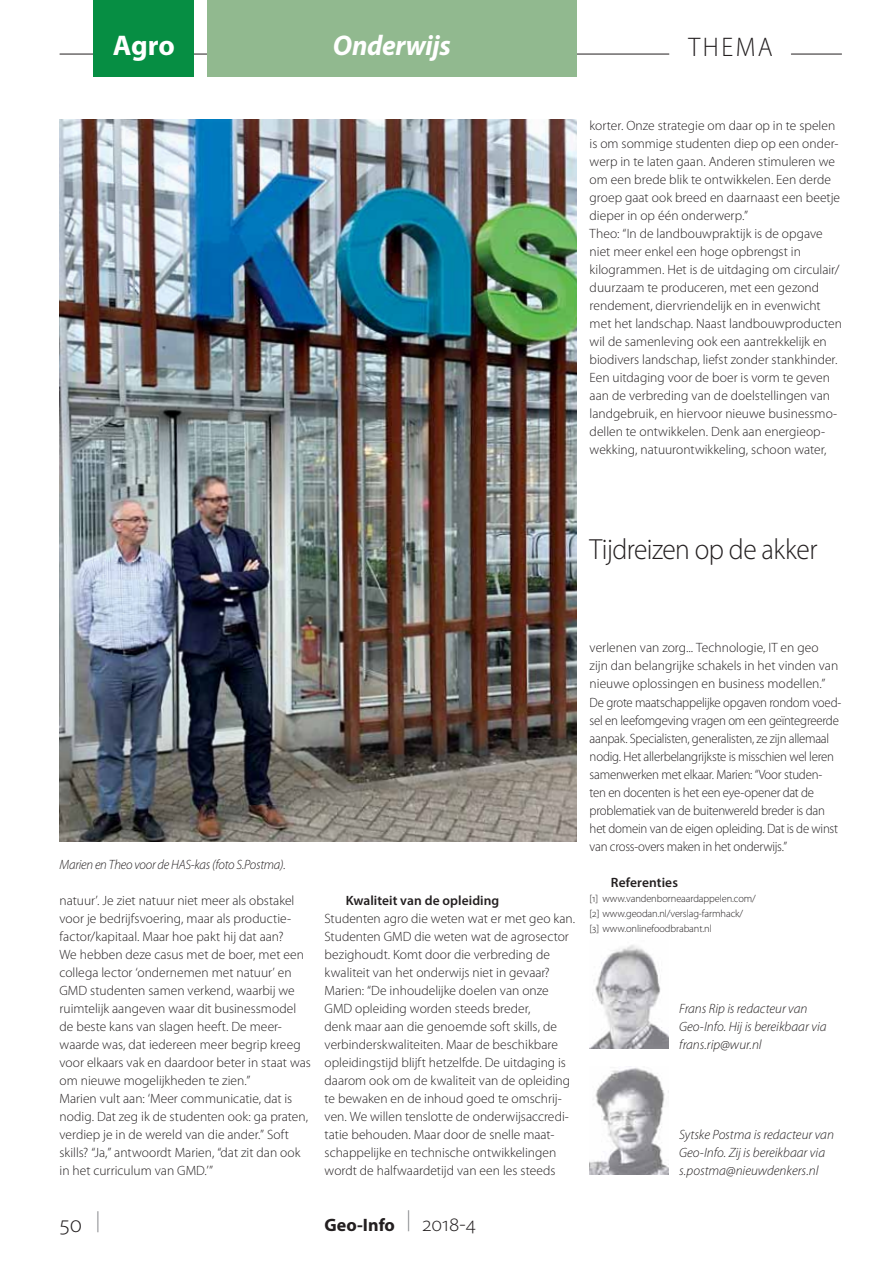
<style>
.page{position:relative;width:893px;height:1263px;background:#fff}
.page>*{position:absolute;margin:0;border:0;box-sizing:border-box;transform-origin:0 0}
.t1{font:300 29.25px "Myriad Pro";letter-spacing:-.02em;color:#231f20;scale:.94 1}
.t2{font:italic 700 28.5px "Myriad Pro";letter-spacing:-.01em;color:#fff;scale:.96 1}
.t3{font:700 28.5px "Myriad Pro";color:#fff}
.t4{font:300 27px "Myriad Pro";letter-spacing:.1em;color:#231f20;scale:.94 1}
.t5{font:300 24px "Myriad Pro";color:#231f20}
.t6{font:700 18px "Myriad Pro";color:#231f20}
.t7{font:300 13.5px/18px "Myriad Pro";color:#231f20}
.t8{font:300 13.5px/18px "Myriad Pro";letter-spacing:-.02em;color:#231f20}
.t9{font:italic 300 13.5px/18px "Myriad Pro";color:#231f20}
.t10{font:italic 300 13.5px "Myriad Pro";letter-spacing:-.02em;color:#231f20;scale:.96 1}
.t11{font:600 13.5px "Myriad Pro";letter-spacing:.005em;color:#231f20}
.t12{font:300 10.5px/15px "Myriad Pro";letter-spacing:-.01em;color:#231f20}
.s1{font-weight:300;font-size:21px}
</style>
<div class="page">
<img style="left:60px;top:119px;width:517px;height:723px">
<hr style="left:60px;top:54px;width:609px;height:1px;background:#231f20">
<hr style="left:791px;top:54px;width:51px;height:1px;background:#231f20">
<div style="left:93px;top:0;width:101px;height:77px;background:#068e43"></div>
<div style="left:207px;top:0;width:370px;height:77px;background:#91b98f"></div>
<img style="left:590px;top:945px;width:79px;height:104px">
<img style="left:590px;top:1066px;width:79px;height:109px">
<h2 class="t3" style="left:113px;top:35px;width:64px">Agro</h2>
<h2 class="t2" style="left:333px;top:35px;width:124px">Onderwijs</h2>
<h3 class="t4" style="left:688px;top:37px;width:91px">THEMA</h3>
<p class="t7" style="left:590px;top:118px;width:254px">korter. Onze strategie om daar op in te spelen is om sommige studenten diep op een onder&shy;werp in te laten gaan. Anderen stimuleren we om een brede blik te ontwikkelen. Een derde groep gaat ook breed en daarnaast een beetje dieper in op één onderwerp.”<br>Theo: “In de landbouwpraktijk is de opgave niet meer enkel een hoge opbrengst in kilogrammen. Het is de uitdaging om circulair/ duurzaam te produceren, met een gezond rendement, diervriendelijk en in evenwicht met het landschap. Naast landbouwproducten wil de samenleving ook een aantrekkelijk en biodivers landschap, liefst zonder stankhinder.<br>Een uitdaging voor de boer is vorm te geven aan de verbreding van de doelstellingen van landgebruik, en hiervoor nieuwe businessmo&shy;dellen te ontwikkelen. Denk aan energieop&shy;wekking, natuurontwikkeling, schoon water,</p>
<h1 class="t1" style="left:590px;top:538px;width:244px">Tijdreizen op de akker</h1>
<p class="t10" style="left:60px;top:859px;width:237px">Marien en Theo voor de HAS-kas (foto S.Postma).</p>
<p class="t7" style="left:60px;top:892px;width:253px">natuur’. Je ziet natuur niet meer als obstakel voor je bedrijfsvoering, maar als productie&shy;factor/kapitaal. Maar hoe pakt hij dat aan?<br>We hebben deze casus met de boer, met een collega lector ‘ondernemen met natuur’ en GMD studenten samen verkend, waarbij we ruimtelijk aangeven waar dit businessmodel de beste kans van slagen heeft. De meer&shy;waarde was, dat iedereen meer begrip kreeg voor elkaars vak en daardoor beter in staat was om nieuwe mogelijkheden te zien.”<br>Marien vult aan: ‘Meer communicatie, dat is nodig. Dat zeg ik de studenten ook: ga praten, verdiep je in de wereld van die ander.” Soft skills? “Ja,” antwoordt Marien, “dat zit dan ook in het curriculum van GMD.’”</p>
<p class="t11" style="left:346px;top:895px;width:155px">Kwaliteit van de opleiding</p>
<p class="t7" style="left:325px;top:910px;width:252px">Studenten agro die weten wat er met geo kan.<br>Studenten GMD die weten wat de agrosector bezighoudt. Komt door die verbreding de kwaliteit van het onderwijs niet in gevaar?<br>Marien: “De inhoudelijke doelen van onze GMD opleiding worden steeds breder,<br>denk maar aan die genoemde soft skills, de verbinderskwaliteiten. Maar de beschikbare opleidingstijd blijft hetzelfde. De uitdaging is daarom ook om de kwaliteit van de opleiding te bewaken en de inhoud goed te omschrij&shy;ven. We willen tenslotte de onderwijsaccredi&shy;tatie behouden. Maar door de snelle maat&shy;schappelijke en technische ontwikkelingen wordt de halfwaardetijd van een les steeds</p>
<h3 class="t5" style="left:60px;top:1215px;width:42px">50 <sup>|</sup></h3>
<h3 class="t6" style="left:325px;top:1218px;width:153px">Geo-Info <sup>|</sup> <span class="s1">2018-4</span></h3>
<p class="t8" style="left:590px;top:640px;width:253px">verlenen van zorg... Technologie, IT en geo<br>zijn dan belangrijke schakels in het vinden van nieuwe oplossingen en business modellen.” De grote maatschappelijke opgaven rondom voed&shy;sel en leefomgeving vragen om een geïntegreerde aanpak. Specialisten, generalisten, ze zijn allemaal nodig. Het allerbelangrijkste is misschien wel leren samenwerken met elkaar. Marien: “Voor studen&shy;ten en docenten is het een eye-opener dat de problematiek van de buitenwereld breder is dan het domein van de eigen opleiding. Dat is de winst van cross-overs maken in het onderwijs.”</p>
<p class="t11" style="left:611px;top:877px;width:69px">Referenties</p>
<p class="t12" style="left:590px;top:892px;width:168px">[1] www.vandenborneaardappelen.com/ [2] www.geodan.nl/verslag-farmhack/<br>[3] www.onlinefoodbrabant.nl</p>
<p class="t9" style="left:679px;top:1000px;width:149px">Frans Rip is redacteur van<br>Geo-Info. Hij is bereikbaar via frans.rip@wur.nl</p>
<p class="t9" style="left:679px;top:1126px;width:156px">Sytske Postma is redacteur van<br>Geo-Info. Zij is bereikbaar via s.postma@nieuwdenkers.nl</p>
</div>
